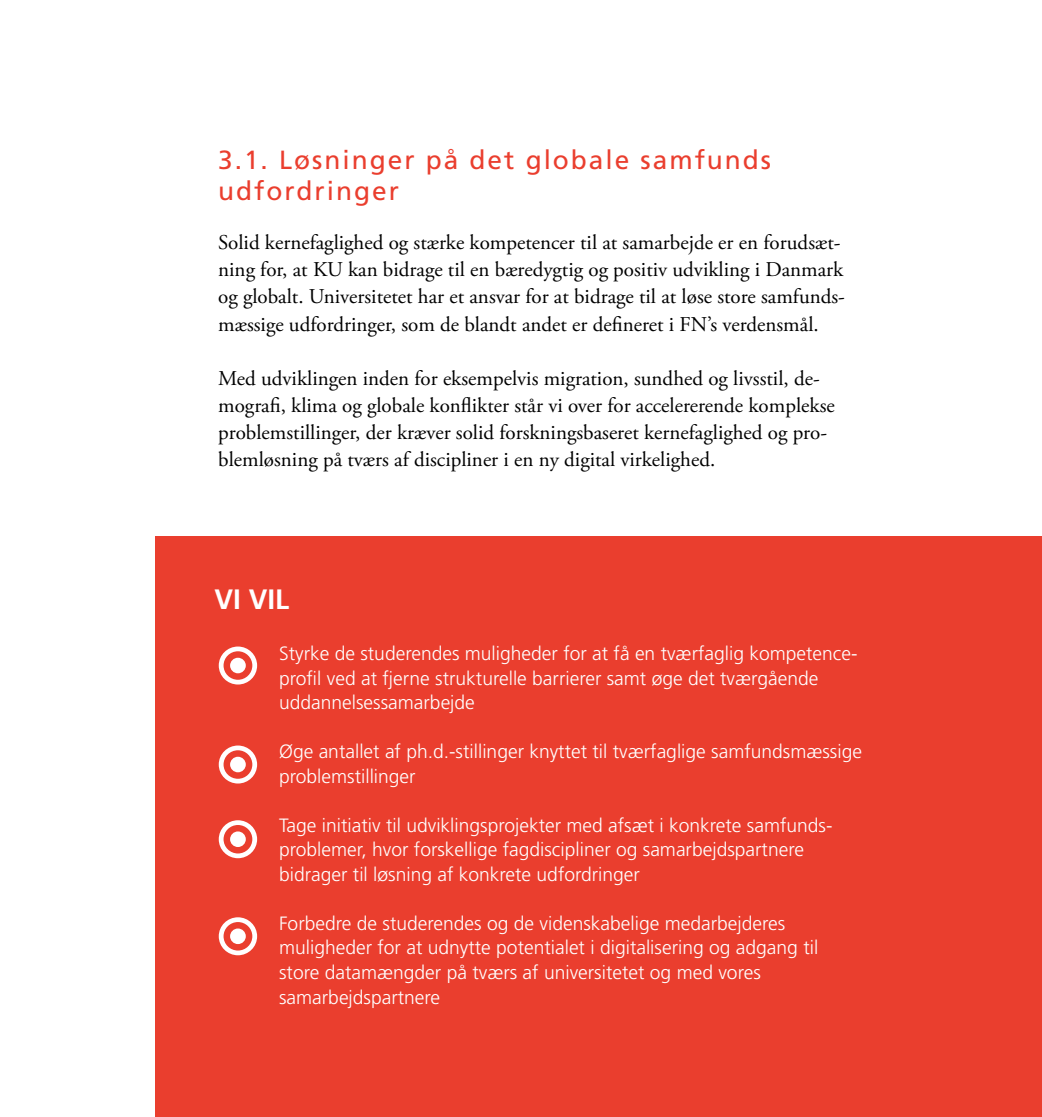
<style>
.page{position:relative;width:1042px;height:1117px;background:#fff}
.page>*{position:absolute;margin:0;border:0;box-sizing:border-box;transform-origin:0 0}
.t1{font:700 28px "Frutiger LT Std";color:#fff}
.t2{font:26.25px/31.5px "Frutiger LT Std";letter-spacing:.075em;color:#ea3e2e}
.t3{font:21px/27.1px "Adobe Garamond Pro";color:#000}
.t4{font:300 19.25px/24.5px "Frutiger LT Std";color:#fff}
</style>
<div class="page">
<div style="left:155px;top:536px;width:887px;height:580px;background:#ea3e2e"></div>
<svg style="left:219px;top:646px;width:39px;height:38px"></svg>
<svg style="left:219px;top:745px;width:38px;height:38px"></svg>
<svg style="left:219px;top:820px;width:38px;height:38px"></svg>
<svg style="left:219px;top:917px;width:38px;height:38px"></svg>
<h2 class="t2" style="left:218px;top:144px;width:554px">3.1. Løsninger på det globale samfunds udfordringer</h2>
<p class="t3" style="left:218px;top:230px;width:628px">Solid kernefaglighed og stærke kompetencer til at samarbejde er en forudsæt&shy;ning for, at KU kan bidrage til en bæredygtig og positiv udvikling i Danmark og globalt. Universitetet har et ansvar for at bidrage til at løse store samfunds&shy;mæssige udfordringer, som de blandt andet er defineret i FN’s verdensmål.</p>
<p class="t3" style="left:218px;top:365px;width:618px">Med udviklingen inden for eksempelvis migration, sundhed og livsstil, de&shy;mografi, klima og globale konflikter står vi over for accelererende komplekse problemstillinger, der kræver solid forskningsbaseret kernefaglighed og pro&shy;blemløsning på tværs af discipliner i en ny digital virkelighed.</p>
<h1 class="t1" style="left:215px;top:583px;width:76px">VI VIL</h1>
<p class="t4" style="left:279px;top:641px;width:580px">Styrke de studerendes muligheder for at få en tværfaglig kompetence&shy;profil ved at fjerne strukturelle barrierer samt øge det tværgående uddannelsessamarbejde</p>
<p class="t4" style="left:279px;top:739px;width:584px">Øge antallet af ph.d.-stillinger knyttet til tværfaglige samfundsmæssige problemstillinger</p>
<p class="t4" style="left:279px;top:813px;width:555px">Tage initiativ til udviklingsprojekter med afsæt i konkrete samfunds&shy;problemer, hvor forskellige fagdiscipliner og samarbejdspartnere bidrager til løsning af konkrete udfordringer</p>
<p class="t4" style="left:279px;top:911px;width:541px">Forbedre de studerendes og de videnskabelige medarbejderes muligheder for at udnytte potentialet i digitalisering og adgang til store datamængder på tværs af universitetet og med vores samarbejdspartnere</p>
</div>
